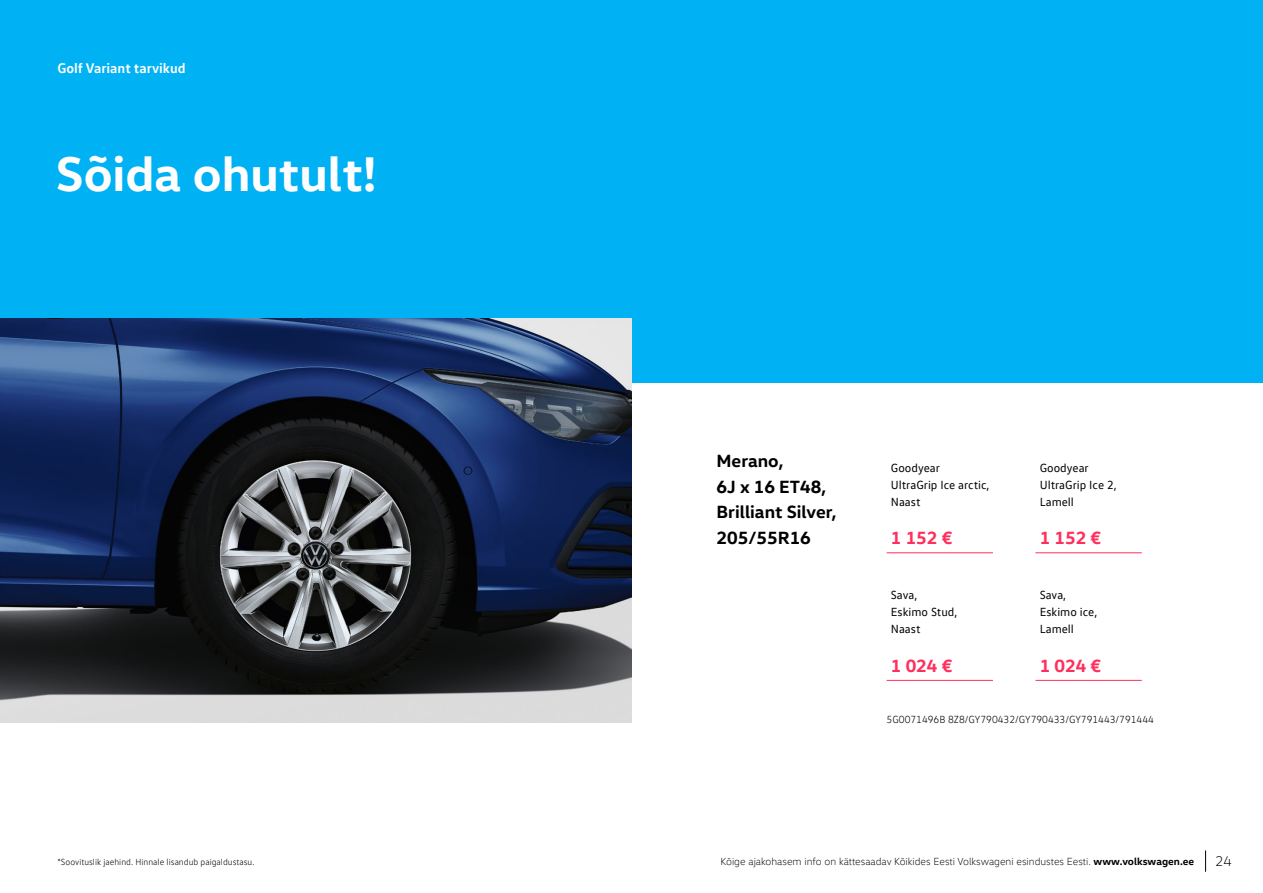
<style>
.page{position:relative;width:1263px;height:893px;background:#fff}
.page>*{position:absolute;margin:0;border:0;box-sizing:border-box;transform-origin:0 0}
.t1{font:700 49.5px "VW Head";color:#fff}
.t2{font:700 18px/25.5px "VW Head";color:#000}
.t3{font:700 18px "VW Head";color:#ff2f5d}
.t4{font:700 14.25px "VW Text";color:#fff}
.t5{font:300 14.25px "VW Head";color:#000}
.t6{font:12px/17px "VW Text";color:#000}
.t7{font:300 10.5px "VW Head";color:#000}
.t8{font:300 10.5px "VW Text";color:#000}
.t9{font:300 9px "VW Text";color:#000}
.s1{font-weight:700}
</style>
<div class="page">
<div style="left:0;top:0;width:1263px;height:383px;background:#00b1f3"></div>
<hr style="left:887px;top:552px;width:106px;height:1px;background:#ff2f5d">
<hr style="left:887px;top:680px;width:106px;height:1px;background:#ff2f5d">
<hr style="left:1035px;top:552px;width:107px;height:1px;background:#ff2f5d">
<hr style="left:1035px;top:680px;width:107px;height:1px;background:#ff2f5d">
<img style="left:0;top:319px;width:631px;height:404px">
<svg style="left:1205px;top:850px;width:1px;height:22px"></svg>
<p class="t4" style="left:57px;top:59px;width:130px">Golf Variant tarvikud</p>
<h1 class="t1" style="left:56px;top:142px;width:322px">Sõida ohutult!</h1>
<p class="t9" style="left:57px;top:856px;width:199px">*Soovituslik jaehind. Hinnale lisandub paigaldustasu.</p>
<h2 class="t2" style="left:716px;top:448px;width:122px">Merano,<br>6J x 16 ET48,<br>Brilliant Silver,<br>205/55R16</h2>
<p class="t6" style="left:891px;top:459px;width:100px">Goodyear<br>UltraGrip Ice arctic,<br>Naast</p>
<h2 class="t3" style="left:891px;top:526px;width:63px">1 152 €</h2>
<p class="t6" style="left:891px;top:586px;width:68px">Sava,<br>Eskimo Stud,<br>Naast</p>
<h2 class="t3" style="left:891px;top:654px;width:63px">1 024 €</h2>
<p class="t6" style="left:1040px;top:459px;width:78px">Goodyear<br>UltraGrip Ice 2,<br>Lamell</p>
<h2 class="t3" style="left:1040px;top:526px;width:63px">1 152 €</h2>
<p class="t6" style="left:1040px;top:586px;width:59px">Sava,<br>Eskimo ice,<br>Lamell</p>
<h2 class="t3" style="left:1040px;top:654px;width:63px">1 024 €</h2>
<p class="t8" style="left:887px;top:713px;width:269px">5G0071496B 8Z8/GY790432/GY790433/GY791443/791444</p>
<p class="t7" style="left:721px;top:855px;width:475px">Kõige ajakohasem info on kättesaadav Kõikides Eesti Volkswageni esindustes Eesti. <span class="s1">www.volkswagen.ee</span></p>
<p class="t5" style="left:1215px;top:853px;width:18px">24</p>
</div>
